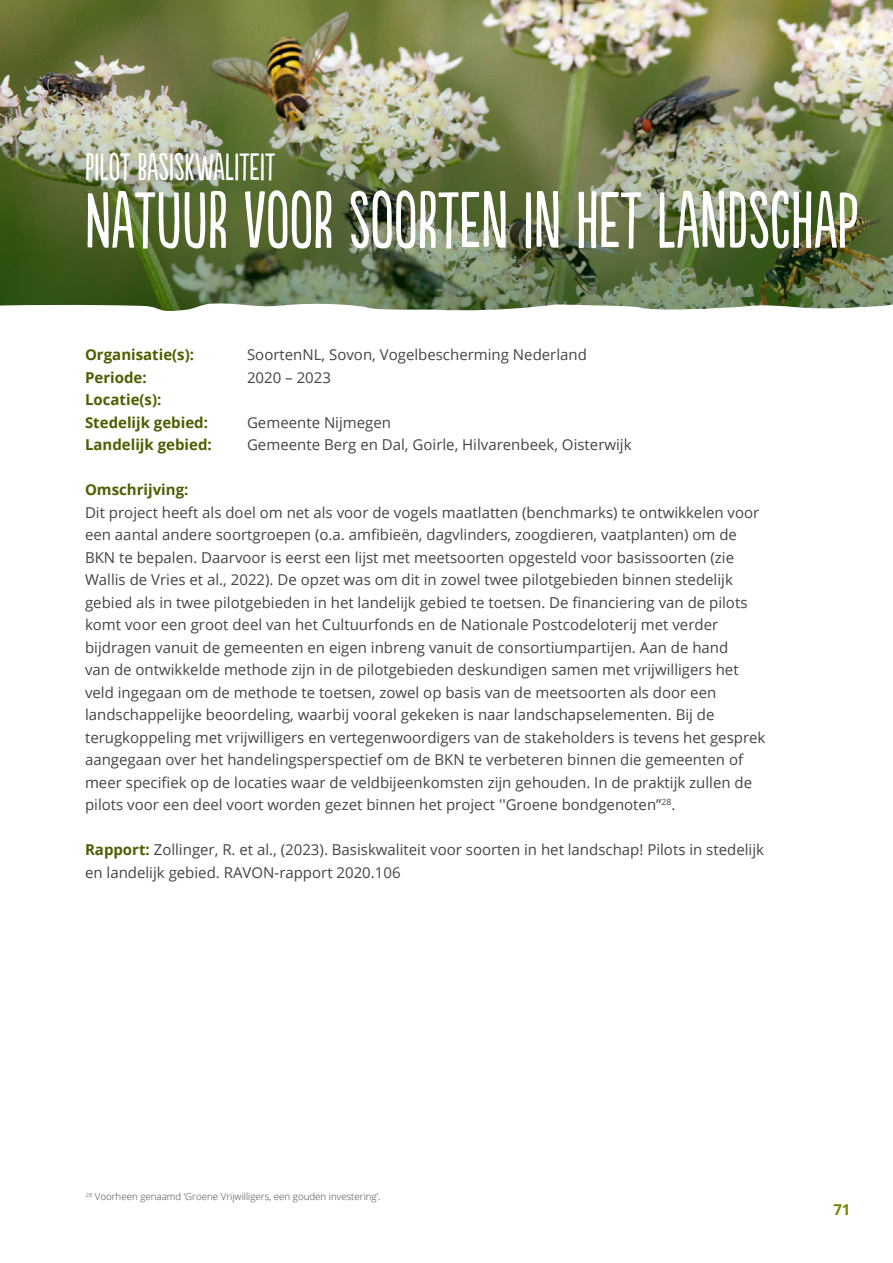
<style>
.page{position:relative;width:893px;height:1263px;background:#fff}
.page>*{position:absolute;margin:0;border:0;box-sizing:border-box;transform-origin:0 0}
.t1{font:75px "Populaire W00";color:#fff}
.t2{font:36px "Populaire W00";color:#fff}
.t3{font:15px/22.5px "Open Sans";color:#444}
.t4{font:700 15px/22.5px "Open Sans";color:#4c5f00}
.t5{font:700 15px "Open Sans";color:#6e8900}
.t6{font:300 9.75px "Open Sans";color:#444}
.s1{font-weight:700;color:#4c5f00}
</style>
<div class="page">
<img style="left:0;top:0;width:893px;height:45px">
<img style="left:0;top:45px;width:893px;height:256px">
<svg style="left:0;top:301px;width:893px;height:10px"></svg>
<h2 class="t2" style="left:85px;top:148px;width:192px">PILOT BASISKWALITEIT</h2>
<h1 class="t1" style="left:85px;top:181px;width:775px">NATUUR VOOR SOORTEN IN HET LANDSCHAP</h1>
<p class="t4" style="left:85px;top:343px;width:111px">Organisatie(s):</p>
<p class="t3" style="left:247px;top:343px;width:341px">SoortenNL, Sovon, Vogelbescherming Nederland</p>
<p class="t4" style="left:85px;top:365px;width:63px">Periode:</p>
<p class="t3" style="left:247px;top:365px;width:85px">2020 – 2023</p>
<p class="t4" style="left:85px;top:388px;width:124px">Locatie(s):<br>Stedelijk gebied:</p>
<p class="t3" style="left:247px;top:410px;width:146px">Gemeente Nijmegen</p>
<p class="t4" style="left:85px;top:433px;width:128px">Landelijk gebied:</p>
<p class="t3" style="left:247px;top:433px;width:386px">Gemeente Berg en Dal, Goirle, Hilvarenbeek, Oisterwijk</p>
<p class="t4" style="left:85px;top:478px;width:105px">Omschrijving:</p>
<p class="t3" style="left:85px;top:500px;width:682px">Dit project heeft als doel om net als voor de vogels maatlatten (benchmarks) te ontwikkelen voor een aantal andere soortgroepen (o.a. amfibieën, dagvlinders, zoogdieren, vaatplanten) om de BKN te bepalen. Daarvoor is eerst een lijst met meetsoorten opgesteld voor basissoorten (zie Wallis de Vries et al., 2022). De opzet was om dit in zowel twee pilotgebieden binnen stedelijk gebied als in twee pilotgebieden in het landelijk gebied te toetsen. De financiering van de pilots komt voor een groot deel van het Cultuurfonds en de Nationale Postcodeloterij met verder bijdragen vanuit de gemeenten en eigen inbreng vanuit de consortiumpartijen. Aan de hand<br>van de ontwikkelde methode zijn in de pilotgebieden deskundigen samen met vrijwilligers het veld ingegaan om de methode te toetsen, zowel op basis van de meetsoorten als door een landschappelijke beoordeling, waarbij vooral gekeken is naar landschapselementen. Bij de terugkoppeling met vrijwilligers en vertegenwoordigers van de stakeholders is tevens het gesprek aangegaan over het handelingsperspectief om de BKN te verbeteren binnen die gemeenten of meer specifiek op de locaties waar de veldbijeenkomsten zijn gehouden. In de praktijk zullen de pilots voor een deel voort worden gezet binnen het project ''Groene bondgenoten”<sup>28</sup>.</p>
<p class="t3" style="left:85px;top:838px;width:680px"><span class="s1">Rapport:</span> Zollinger, R. et al., (2023). Basiskwaliteit voor soorten in het landschap! Pilots in stedelijk en landelijk gebied. RAVON-rapport 2020.106</p>
<p class="t6" style="left:86px;top:1190px;width:296px"><sup>28</sup> Voorheen genaamd ‘Groene Vrijwilligers, een gouden investering’.</p>
<p class="t5" style="left:833px;top:1199px;width:19px">71</p>
</div>
